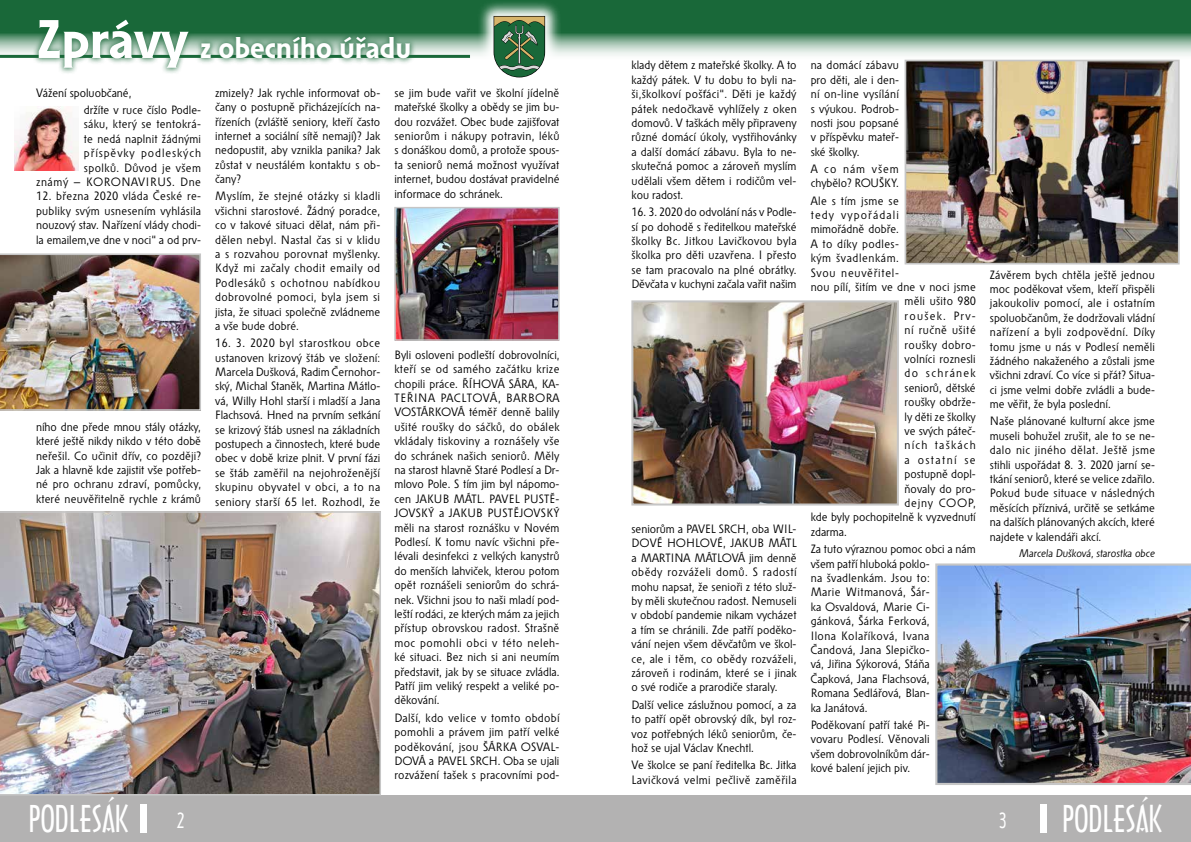
<style>
.page{position:relative;width:1191px;height:842px;background:#fff}
.page>*{position:absolute;margin:0;border:0;box-sizing:border-box;transform-origin:0 0}
.t1{font:35.3px "Architecture CE";color:#fff}
.t2{font:700 30px "Solpera";color:#fff}
.t3{font:20px "Architecture CE";color:#fff}
.t4{font:12px/14.4px "Solpera";color:#000;text-align:justify}
.t5{font:12px/14.4px "Solpera";letter-spacing:.035em;color:#000;text-align:right}
.t6{font:12px "Solpera";letter-spacing:.03em;color:#000}
.t7{font:12px "Solpera";letter-spacing:.1em;color:#000}
.t8{font:12px "Solpera";letter-spacing:.06em;color:#000}
.t9{font:12px "Solpera";letter-spacing:.09em;color:#000}
.t10{font:12px "Solpera";letter-spacing:.045em;color:#000}
.t11{font:12px "Solpera";letter-spacing:.02em;color:#000}
.t12{font:12px "Solpera";letter-spacing:.04em;color:#000}
.t13{font:12px "Solpera";letter-spacing:.105em;color:#000}
.t14{font:12px "Solpera";letter-spacing:.11em;color:#000}
.t15{font:12px "Solpera";letter-spacing:.065em;color:#000}
.t16{font:italic 11px "Solpera";color:#000}
.s1{font-size:54.1px}
</style>
<div class="page">
<div style="left:0;top:795px;width:1191px;height:47px;background:#b3b2b2"></div>
<div style="left:140px;top:804px;width:7px;height:29px;background:#fff"></div>
<div style="left:1040px;top:804px;width:7px;height:29px;background:#fff"></div>
<svg style="left:0;top:0;width:1191px;height:61px;background:#56906d"></svg>
<hr style="left:0;top:55px;width:470px;height:3px;background:#196839">
<svg style="left:477px;top:0;width:84px;height:78px"></svg>
<svg style="left:493px;top:16px;width:52px;height:61px;background:#547e59"></svg>
<div style="left:32px;top:14px;width:384px;height:60px;background:#196839;opacity:.75"></div>
<img style="left:0;top:511px;width:381px;height:284px">
<img style="left:935px;top:563px;width:256px;height:222px">
<img style="left:0;top:253px;width:201px;height:158px">
<img style="left:15px;top:107px;width:63px;height:63px">
<img style="left:907px;top:63px;width:269px;height:198px">
<div style="left:904px;top:60px;width:275px;height:204px;border:2px solid #c6c6c6"></div>
<img style="left:634px;top:303px;width:262px;height:199px">
<div style="left:631px;top:300px;width:268px;height:205px;border:2px solid #c6c6c6"></div>
<img style="left:397px;top:210px;width:159px;height:128px">
<div style="left:394px;top:207px;width:165px;height:134px;border:2px solid #c6c6c6"></div>
<h2 class="t2" style="left:36px;top:31px;width:377px"><span class="s1">Zprávy</span> z obecního úřadu</h2>
<p class="t4" style="left:84px;top:85px;width:119px;line-height:17.2px;text-indent:-48px">Vážení spoluobčané,<br>držíte v ruce číslo Podle-</p>
<p class="t5" style="left:36px;top:118px;width:167px">sáku, který se tentokrá-<br>te nedá naplnit žádnými příspěvky podleských<br>spolků. Důvod je všem<br>známý – KORONAVIRUS. Dne</p>
<p class="t4" style="left:36px;top:190px;width:167px">12. března 2020 vláda České re&shy;publiky svým usnesením vyhlásila nouzový stav. Nařízení vlády chodi&shy;la emailem,ve dne v noci“ a od prv-</p>
<p class="t4" style="left:215px;top:86px;width:166px">zmizely? Jak rychle informovat ob&shy;čany o postupně přicházejících na&shy;řízeních (zvláště seniory, kteří často internet a sociální sítě nemají)? Jak nedopustit, aby vznikla panika? Jak zůstat v neustálém kontaktu s ob&shy;čany?</p>
<p class="t4" style="left:215px;top:190px;width:167px">Myslím, že stejné otázky si kladli všichni starostové. Žádný poradce, co v takové situaci dělat, nám při&shy;dělen nebyl. Nastal čas si v klidu a s rozvahou porovnat myšlenky.<br>Když mi začaly chodit emaily od Podlesáků s ochotnou nabídkou dobrovolné pomoci, byla jsem si jista, že situaci společně zvládneme a vše bude dobré.</p>
<p class="t4" style="left:215px;top:337px;width:166px">16. 3. 2020 byl starostkou obce ustanoven krizový štáb ve složení:<br>Marcela Dušková, Radim Černohor&shy;ský, Michal Staněk, Martina Mátlo&shy;vá, Willy Hohl starší i mladší a Jana Flachsová. Hned na prvním setkání se krizový štáb usnesl na základních postupech a činnostech, které bude obec v době krize plnit. V první fázi se štáb zaměřil na nejohroženější skupinu obyvatel v obci, a to na seniory starší 65 let. Rozhodl, že</p>
<p class="t4" style="left:394px;top:86px;width:166px">se jim bude vařit ve školní jídelně mateřské školky a obědy se jim bu&shy;dou rozvážet. Obec bude zajišťovat seniorům i nákupy potravin, léků s donáškou domů, a protože spous&shy;ta seniorů nemá možnost využívat internet, budou dostávat pravidelné informace do schránek.</p>
<p class="t4" style="left:394px;top:348px;width:167px">Byli osloveni podleští dobrovolníci, kteří se od samého začátku krize chopili práce. ŘÍHOVÁ SÁRA, KA-TEŘINA PACLTOVÁ, BARBORA VOSTÁRKOVÁ téměř denně balily ušité roušky do sáčků, do obálek vkládaly tiskoviny a roznášely vše do schránek našich seniorů. Měly na starost hlavně Staré Podlesí a Dr&shy;mlovo Pole. S tím jim byl nápomo&shy;cen JAKUB MÁTL. PAVEL PUSTĚ-JOVSKÝ a JAKUB PUSTĚJOVSKÝ měli na starost roznášku v Novém Podlesí. K tomu navíc všichni pře&shy;lévali desinfekci z velkých kanystrů do menších lahviček, kterou potom opět roznášeli seniorům do schrá&shy;nek. Všichni jsou to naši mladí pod&shy;leští rodáci, ze kterých mám za jejich přístup obrovskou radost. Strašně moc pomohli obci v této neleh&shy;ké situaci. Bez nich si ani neumím představit, jak by se situace zvládla.<br>Patří jim veliký respekt a veliké po&shy;děkování.</p>
<p class="t4" style="left:394px;top:711px;width:167px">Další, kdo velice v tomto období pomohli a právem jim patří velké poděkování, jsou ŠÁRKA OSVAL-DOVÁ a PAVEL SRCH. Oba se ujali rozvážení tašek s pracovními pod-</p>
<p class="t4" style="left:36px;top:420px;width:167px">ního dne přede mnou stály otázky, které ještě nikdy nikdo v této době neřešil. Co učinit dřív, co později?<br>Jak a hlavně kde zajistit vše potřeb&shy;né pro ochranu zdraví, pomůcky, které neuvěřitelně rychle z krámů</p>
<p class="t4" style="left:631px;top:59px;width:167px">klady dětem z mateřské školky. A to každý pátek. V tu dobu to byli na&shy;ši,školkoví pošťáci“. Děti je každý pátek nedočkavě vyhlížely z oken domovů. V taškách měly připraveny různé domácí úkoly, vystřihovánky a další domácí zábavu. Byla to ne&shy;skutečná pomoc a zároveň myslím udělali všem dětem i rodičům vel&shy;kou radost.</p>
<p class="t4" style="left:631px;top:206px;width:167px">16. 3. 2020 do odvolání nás v Podle&shy;sí po dohodě s ředitelkou mateřské školky Bc. Jitkou Lavičkovou byla školka pro děti uzavřena. I přesto se tam pracovalo na plné obrátky.<br>Děvčata v kuchyni začala vařit našim</p>
<p class="t4" style="left:631px;top:522px;width:167px">seniorům a PAVEL SRCH, oba WIL-DOVÉ HOHLOVÉ, JAKUB MÁTL a MARTINA MÁTLOVÁ jim denně obědy rozváželi domů. S radostí mohu napsat, že senioři z této služ&shy;by měli skutečnou radost. Nemuseli v období pandemie nikam vycházet a tím se chránili. Zde patří poděko&shy;vání nejen všem děvčatům ve škol&shy;ce, ale i těm, co obědy rozváželi, zároveň i rodinám, které se i jinak o své rodiče a prarodiče staraly.</p>
<p class="t4" style="left:631px;top:698px;width:166px">Další velice záslužnou pomocí, a za to patří opět obrovský dík, byl roz&shy;voz potřebných léků seniorům, če&shy;hož se ujal Václav Knechtl.</p>
<p class="t5" style="left:631px;top:759px;width:167px;text-align:left">Ve školce se paní ředitelka Bc. Jitka<br>Lavičková velmi pečlivě zaměřila</p>
<p class="t4" style="left:810px;top:59px;width:90px">na domácí zábavu pro děti, ale i den&shy;ní on--‑line vysílání s výukou. Podrob&shy;nosti jsou popsané v příspěvku mateř&shy;ské školky.</p>
<p class="t4" style="left:810px;top:162px;width:90px">A co nám všem chybělo? ROUŠKY.</p>
<p class="t5" style="left:810px;top:194px;width:90px">Ale s tím jsme se</p>
<p class="t9" style="left:810px;top:208px;width:90px">tedy vypořádali</p>
<p class="t4" style="left:810px;top:223px;width:90px">mimořádně dobře.</p>
<p class="t6" style="left:810px;top:237px;width:90px">A to díky podles-</p>
<p class="t10" style="left:810px;top:251px;width:90px">kým švadlenkám.</p>
<p class="t8" style="left:810px;top:266px;width:90px">Svou neuvěřitel-</p>
<p class="t4" style="left:810px;top:281px;width:167px">nou pílí, šitím ve dne v noci jsme</p>
<p class="t11" style="left:904px;top:294px;width:73px">měli ušito 980</p>
<p class="t7" style="left:904px;top:309px;width:73px">roušek. Prv-</p>
<p class="t12" style="left:904px;top:323px;width:73px">ní ručně ušité</p>
<p class="t6" style="left:904px;top:338px;width:73px">roušky dobro-</p>
<p class="t4" style="left:904px;top:353px;width:73px">volníci roznesli</p>
<p class="t13" style="left:904px;top:366px;width:73px">do schránek</p>
<p class="t4" style="left:904px;top:381px;width:73px">seniorů, dětské</p>
<p class="t4" style="left:904px;top:396px;width:73px">roušky obdrže-</p>
<p class="t4" style="left:904px;top:410px;width:73px">ly děti ze školky</p>
<p class="t4" style="left:904px;top:425px;width:73px">ve svých páteč-</p>
<p class="t7" style="left:904px;top:438px;width:73px">ních taškách</p>
<p class="t14" style="left:904px;top:453px;width:73px">a ostatní se</p>
<p class="t4" style="left:904px;top:468px;width:73px">postupně dopl-</p>
<p class="t4" style="left:904px;top:482px;width:73px">ňovaly do pro-</p>
<p class="t15" style="left:904px;top:496px;width:73px">dejny COOP,</p>
<p class="t4" style="left:810px;top:511px;width:166px">kde byly pochopitelně k vyzvednutí</p>
<p class="t4" style="left:810px;top:525px;width:38px">zdarma.</p>
<p class="t4" style="left:810px;top:543px;width:166px;text-align:left">Za tuto výraznou pomoc obci a nám všem patří hluboká poklo-<br>na švadlenkám. Jsou to:<br>Marie Witmanová, Šár-<br>ka Osvaldová, Marie Ci&shy;gánková, Šárka Ferková,<br>Ilona Kolaříková, Ivana<br>Čandová, Jana Slepičko-<br>vá, Jiřina Sýkorová, Stáňa<br>Čapková, Jana Flachsová,<br>Romana Sedlářová, Blan-<br>ka Janátová.</p>
<p class="t4" style="left:810px;top:718px;width:120px">Poděkovaní patří také Pi&shy;vovaru Podlesí. Věnovali všem dobrovolníkům dár&shy;kové balení jejich piv.</p>
<p class="t4" style="left:990px;top:268px;width:167px">Závěrem bych chtěla ještě jednou moc poděkovat všem, kteří přispěli jakoukoliv pomocí, ale i ostatním spoluobčanům, že dodržovali vládní nařízení a byli zodpovědní. Díky tomu jsme u nás v Podlesí neměli žádného nakaženého a zůstali jsme všichni zdraví. Co více si přát? Situa&shy;ci jsme velmi dobře zvládli a bude&shy;me věřit, že byla poslední.</p>
<p class="t4" style="left:990px;top:415px;width:167px">Naše plánované kulturní akce jsme museli bohužel zrušit, ale to se ne&shy;dalo nic jiného dělat. Ještě jsme stihli uspořádat 8. 3. 2020 jarní se&shy;tkání seniorů, které se velice zdařilo.<br>Pokud bude situace v následných měsících příznivá, určitě se setkáme na dalších plánovaných akcích, které najdete v kalendáři akcí.</p>
<p class="t16" style="left:1019px;top:546px;width:137px">Marcela Dušková, starostka obce</p>
<h1 class="t1" style="left:29px;top:795px;width:101px">PODLESÁK</h1>
<h3 class="t3" style="left:176px;top:807px;width:9px">2</h3>
<h3 class="t3" style="left:998px;top:807px;width:9px">3</h3>
<h1 class="t1" style="left:1062px;top:795px;width:101px">PODLESÁK</h1>
</div>
